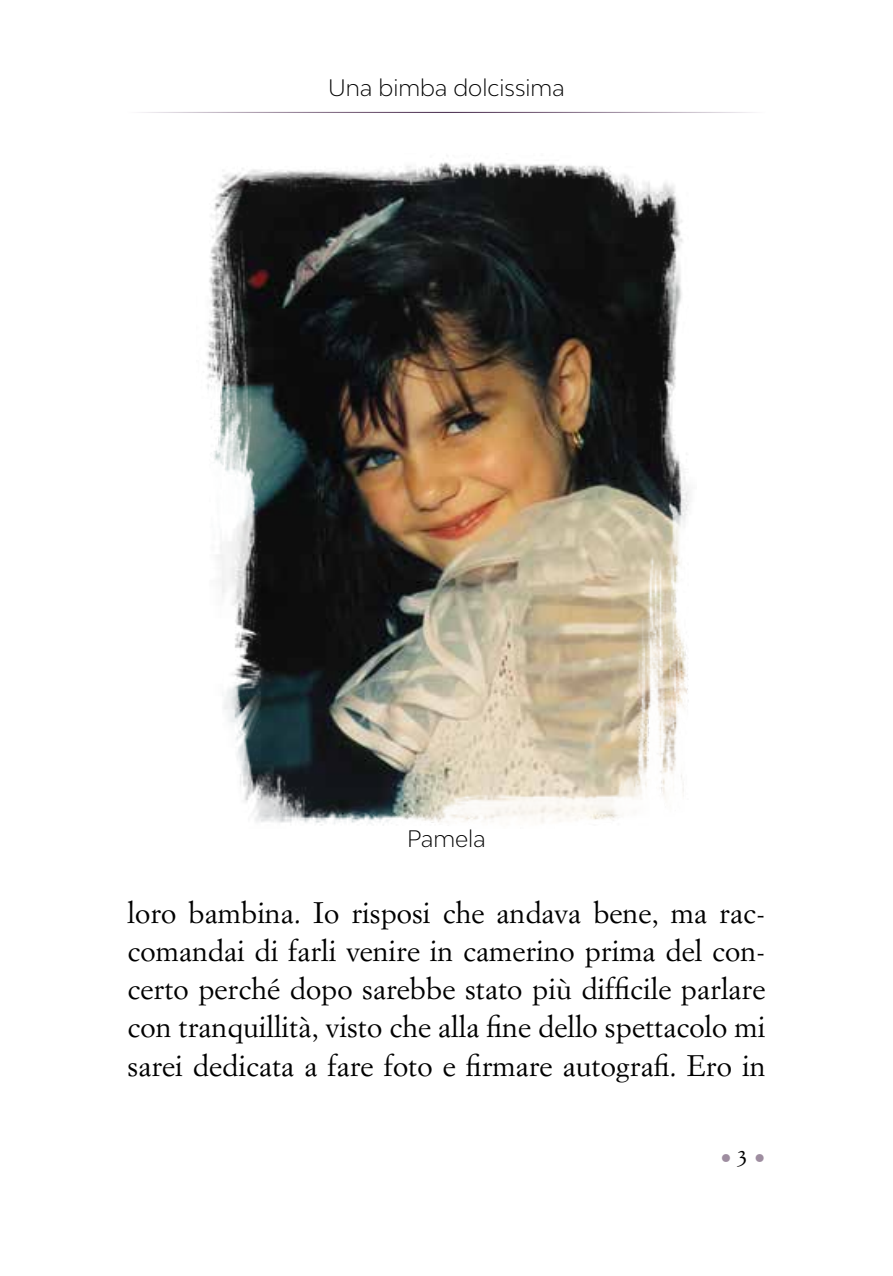
<style>
.page{position:relative;width:893px;height:1276px;background:#fff}
.page>*{position:absolute;margin:0;border:0;box-sizing:border-box;transform-origin:0 0}
.t1{font:29.25px/38.2px "Simoncini Garamond Std";color:#000;text-align:justify}
.t2{font:300 22.5px "Bw Modelica";color:#000}
.t3{font:22.5px "Simoncini Garamond Std";color:#9e8da0}
.s1{color:#000}
</style>
<div class="page">
<img style="left:206px;top:162px;width:484px;height:664px">
<p class="t2" style="left:328px;top:73px;width:238px">Una bimba dolcissima</p>
<p class="t2" style="left:407px;top:824px;width:80px">Pamela</p>
<p class="t1" style="left:128px;top:892px;width:639px">loro bambina. Io risposi che andava bene, ma rac&shy;comandai di farli venire in camerino prima del con&shy;certo perché dopo sarebbe stato più difficile parlare con tranquillità, visto che alla fine dello spettacolo mi sarei dedicata a fare foto e firmare autografi. Ero in</p>
<p class="t3" style="left:720px;top:1144px;width:46px">• <span class="s1">3</span> •</p>
</div>
